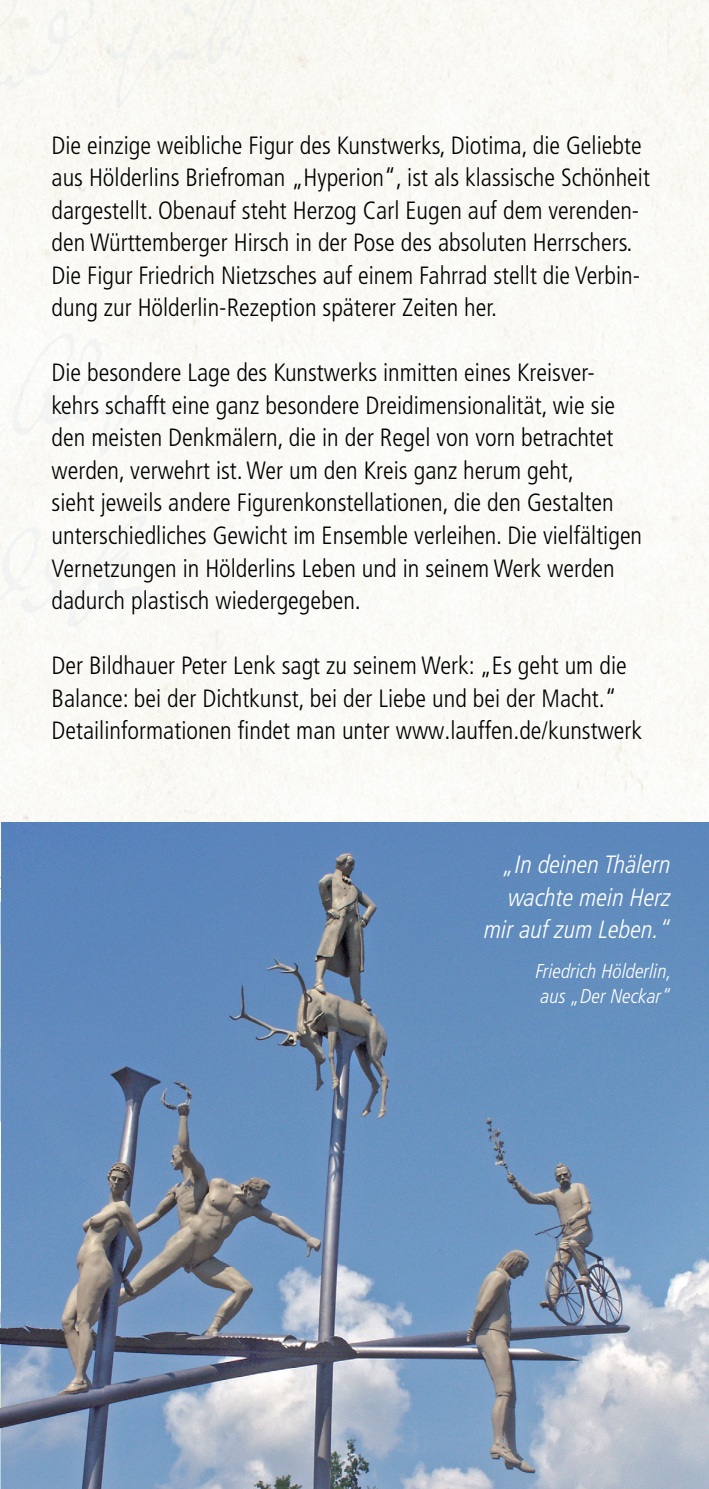
<style>
.page{position:relative;width:709px;height:1489px;background:#fff}
.page>*{position:absolute;margin:0;border:0;box-sizing:border-box;transform-origin:0 0}
.t1{font:300 condensed 25px/32.5px "Frutiger LT Pro";color:#000}
.t2{font:italic 300 condensed 25px/32.5px "Frutiger LT Pro";color:#fff;text-align:right}
.t3{font:italic 300 condensed 20px/25px "Frutiger LT Pro";color:#fff}
</style>
<div class="page">
<div style="left:0;top:0;width:709px;height:822px;background:#fafaf6"></div>
<img style="left:2px;top:822px;width:707px;height:666px">
<svg style="left:110px;top:0;width:149px;height:111px"></svg>
<svg style="left:280px;top:12px;width:16px;height:16px"></svg>
<div style="left:110px;top:331px;width:83px;height:137px;background:#fafaf6"></div>
<div style="left:110px;top:514px;width:56px;height:116px;background:#fafaf6"></div>
<svg style="left:193px;top:590px;width:10px;height:13px"></svg>
<div style="left:0;top:0;width:110px;height:749px;background:#fafaf5"></div>
<p class="t1" style="left:52px;top:129px;width:600px">Die einzige weibliche Figur des Kunstwerks, Diotima, die Geliebte aus Hölderlins Briefroman „Hyperion“, ist als klassische Schönheit dargestellt. Obenauf steht Herzog Carl Eugen auf dem verenden&shy;den Württemberger Hirsch in der Pose des absoluten Herrschers.<br>Die Figur Friedrich Nietzsches auf einem Fahrrad stellt die Verbin&shy;dung zur Hölderlin-Rezeption späterer Zeiten her.</p>
<p class="t1" style="left:52px;top:357px;width:592px">Die besondere Lage des Kunstwerks inmitten eines Kreisver&shy;kehrs schafft eine ganz besondere Dreidimensionalität, wie sie den meisten Denkmälern, die in der Regel von vorn betrachtet werden, verwehrt ist. Wer um den Kreis ganz herum geht,<br>sieht jeweils andere Figurenkonstellationen, die den Gestalten unterschiedliches Gewicht im Ensemble verleihen. Die vielfältigen Vernetzungen in Hölderlins Leben und in seinem Werk werden dadurch plastisch wiedergegeben.</p>
<p class="t1" style="left:52px;top:649px;width:592px">Der Bildhauer Peter Lenk sagt zu seinem Werk: „Es geht um die<br>Balance: bei der Dichtkunst, bei der Liebe und bei der Macht.“<br>Detailinformationen findet man unter www.lauffen.de/kunstwerk</p>
<p class="t2" style="left:484px;top:848px;width:188px">„In deinen Thälern wachte mein Herz mir auf zum Leben.“</p>
<p class="t3" style="left:536px;top:958px;width:137px">Friedrich Hölderlin, aus „Der Neckar“</p>
</div>
